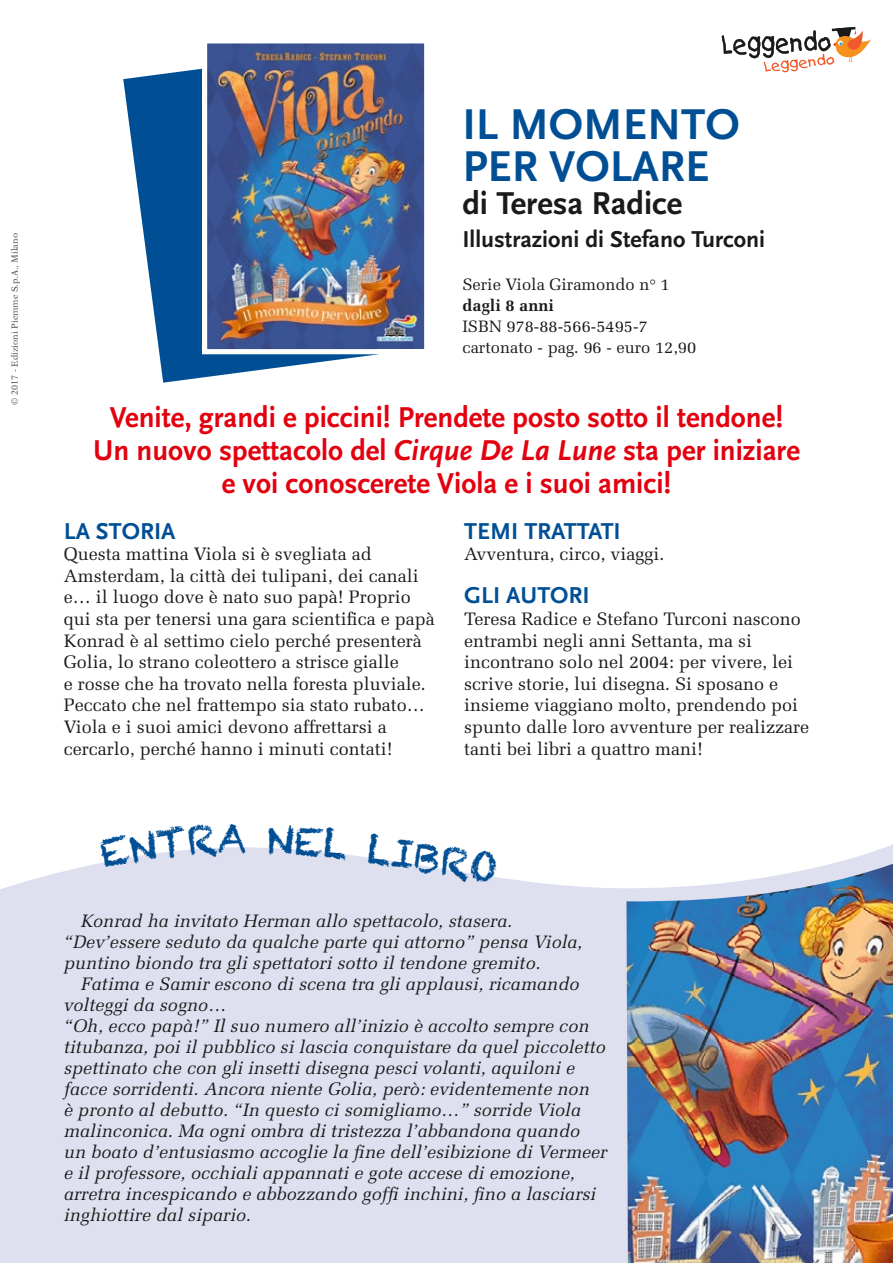
<style>
.page{position:relative;width:893px;height:1263px;background:#fff}
.page>*{position:absolute;margin:0;border:0;box-sizing:border-box;transform-origin:0 0}
.t1{font:700 45px/42px "Scala Sans LF";color:#004f95}
.t2{font:39px "Chalkduster";color:#004f95}
.t3{font:700 33px "Scala Sans LF";color:#1a1a18}
.t4{font:700 30px/33px "Scala Sans LF";color:#e3000f;text-align:center}
.t5{font:700 24px "Scala Sans LF";color:#004f95}
.t6{font:700 24px "Scala Sans LF";color:#1a1a18}
.t7{font:italic 18px/21px "Melior";letter-spacing:.005em;color:#1a1a18}
.t8{font:18px/21.6px "Melior";color:#1a1a18}
.t9{font:16.5px/21px "Melior";color:#1a1a18}
.t10{font:700 16.5px "Melior";color:#1a1a18}
.t11{font:9px "New Aster";color:#565656}
.s1{font-style:italic}
</style>
<div class="page">
<div style="left:0;top:844px;width:893px;height:419px;background:#dee0f0"></div>
<img style="left:626px;top:864px;width:267px;height:399px">
<svg style="left:722px;top:27px;width:149px;height:45px"></svg>
<svg style="left:123px;top:69px;width:235px;height:314px;fill:#004f95"></svg>
<img style="left:199px;top:43px;width:226px;height:314px">
<svg style="left:99px;top:844px;width:146px;height:24px"></svg>
<svg style="left:268px;top:844px;width:81px;height:17px"></svg>
<svg style="left:367px;top:844px;width:26px;height:23px"></svg>
<p class="t11" style="left:9px;top:405px;width:173px;rotate:-90deg">© 2017 - Edizioni Piemme S.p.A., Milano</p>
<h1 class="t1" style="left:462px;top:105px;width:279px">IL MOMENTO<br>PER VOLARE</h1>
<h3 class="t3" style="left:462px;top:185px;width:221px">di Teresa Radice</h3>
<h3 class="t6" style="left:462px;top:226px;width:304px">Illustrazioni di Stefano Turconi</h3>
<p class="t9" style="left:462px;top:274px;width:209px">Serie Viola Giramondo n° 1</p>
<p class="t10" style="left:462px;top:295px;width:93px">dagli 8 anni</p>
<p class="t9" style="left:462px;top:316px;width:235px">ISBN 978-88-566-5495-7 cartonato - pag. 96 - euro 12,90</p>
<h3 class="t4" style="left:93px;top:402px;width:708px">Venite, grandi e piccini! Prendete posto sotto il tendone!<br>Un nuovo spettacolo del <span class="s1">Cirque De La Lune</span> sta per iniziare e voi conoscerete Viola e i suoi amici!</h3>
<h3 class="t5" style="left:64px;top:518px;width:113px">LA STORIA</h3>
<p class="t8" style="left:64px;top:543px;width:372px">Questa mattina Viola si è svegliata ad Amsterdam, la città dei tulipani, dei canali e… il luogo dove è nato suo papà! Proprio qui sta per tenersi una gara scientifica e papà Konrad è al settimo cielo perché presenterà Golia, lo strano coleottero a strisce gialle<br>e rosse che ha trovato nella foresta pluviale.<br>Peccato che nel frattempo sia stato rubato… Viola e i suoi amici devono affrettarsi a cercarlo, perché hanno i minuti contati!</p>
<h3 class="t5" style="left:464px;top:518px;width:158px">TEMI TRATTATI</h3>
<p class="t8" style="left:464px;top:543px;width:202px">Avventura, circo, viaggi.</p>
<h3 class="t5" style="left:464px;top:583px;width:127px">GLI AUTORI</h3>
<p class="t8" style="left:464px;top:608px;width:347px">Teresa Radice e Stefano Turconi nascono entrambi negli anni Settanta, ma si incontrano solo nel 2004: per vivere, lei scrive storie, lui disegna. Si sposano e insieme viaggiano molto, prendendo poi spunto dalle loro avventure per realizzare tanti bei libri a quattro mani!</p>
<h2 class="t2" style="left:395px;top:829px;width:109px;rotate:9deg">IBRO</h2>
<p class="t7" style="left:64px;top:910px;width:520px;text-indent:17px">Konrad ha invitato Herman allo spettacolo, stasera. “Dev’essere seduto da qualche parte qui attorno” pensa Viola, puntino biondo tra gli spettatori sotto il tendone gremito.</p>
<p class="t7" style="left:64px;top:973px;width:545px;text-indent:17px">Fatima e Samir escono di scena tra gli applausi, ricamando volteggi da sogno…<br>“Oh, ecco papà!” Il suo numero all’inizio è accolto sempre con titubanza, poi il pubblico si lascia conquistare da quel piccoletto spettinato che con gli insetti disegna pesci volanti, aquiloni e facce sorridenti. Ancora niente Golia, però: evidentemente non<br>è pronto al debutto. “In questo ci somigliamo…” sorride Viola malinconica. Ma ogni ombra di tristezza l’abbandona quando<br>un boato d’entusiasmo accoglie la fine dell’esibizione di Vermeer e il professore, occhiali appannati e gote accese di emozione, arretra incespicando e abbozzando goffi inchini, fino a lasciarsi inghiottire dal sipario.</p>
</div>
